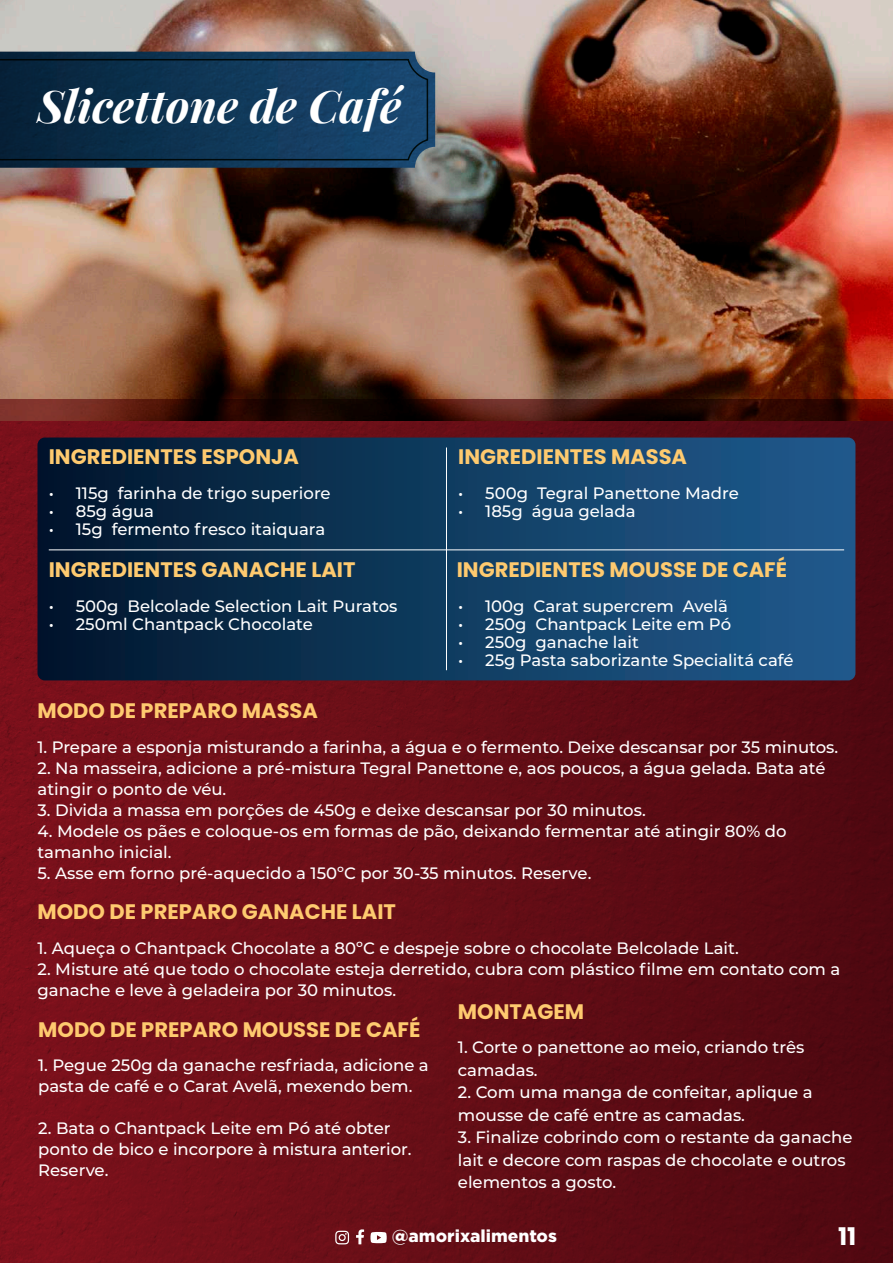
<style>
.page{position:relative;width:893px;height:1263px;background:#fff}
.page>*{position:absolute;margin:0;border:0;box-sizing:border-box;transform-origin:0 0}
.t1{font:italic 700 45.15px "Playfair Display";color:#fff}
.t2{font:700 24.3px "Poppins";color:#fff}
.t3{font:700 21px "Poppins";color:#feca6f}
.t4{font:500 16.5px/21px "Montserrat";color:#fff}
.t5{font:900 16.5px "Gotham S Sm";color:#fff}
</style>
<div class="page">
<img style="left:0;top:0;width:893px;height:400px">
<img style="left:0;top:52px;width:435px;height:116px">
<svg style="left:0;top:400px;width:893px;height:21px"></svg>
<div style="left:0;top:421px;width:893px;height:842px;background:linear-gradient(to right,#7d121c,#4e0910)"></div>
<svg style="left:37px;top:437px;width:818px;height:243px"></svg>
<hr style="left:446px;top:447px;width:1px;height:223px;background:#fff">
<hr style="left:49px;top:549px;width:795px;height:1px;background:#fff">
<svg style="left:356px;top:1229px;width:8px;height:15px"></svg>
<svg style="left:370px;top:1232px;width:17px;height:11px"></svg>
<svg style="left:335px;top:1231px;width:14px;height:13px"></svg>
<h1 class="t1" style="left:37px;top:70px;width:365px">Slicettone de Café</h1>
<p class="t3" style="left:49px;top:444px;width:252px">INGREDIENTES ESPONJA</p>
<p class="t4" style="left:49px;top:482px;width:283px">• 115g farinha de trigo superiore</p>
<p class="t4" style="left:49px;top:500px;width:107px">• 85g água</p>
<p class="t4" style="left:49px;top:518px;width:278px">• 15g fermento fresco itaiquara</p>
<p class="t3" style="left:49px;top:557px;width:308px">INGREDIENTES GANACHE LAIT</p>
<p class="t4" style="left:49px;top:595px;width:350px">• 500g Belcolade Selection Lait Puratos</p>
<p class="t4" style="left:49px;top:613px;width:266px">• 250ml Chantpack Chocolate</p>
<p class="t3" style="left:458px;top:445px;width:230px">INGREDIENTES MASSA</p>
<p class="t4" style="left:458px;top:482px;width:282px">• 500g Tegral Panettone Madre</p>
<p class="t4" style="left:458px;top:500px;width:179px">• 185g água gelada</p>
<p class="t3" style="left:457px;top:557px;width:332px">INGREDIENTES MOUSSE DE CAFÉ</p>
<p class="t4" style="left:458px;top:595px;width:271px">• 100g Carat supercrem Avelã</p>
<p class="t4" style="left:458px;top:613px;width:274px">• 250g Chantpack Leite em Pó</p>
<p class="t4" style="left:458px;top:631px;width:182px">• 250g ganache lait</p>
<p class="t4" style="left:458px;top:649px;width:337px">• 25g Pasta saborizante Specialitá café</p>
<p class="t3" style="left:37px;top:698px;width:282px">MODO DE PREPARO MASSA</p>
<p class="t4" style="left:37px;top:735px;width:802px">1. Prepare a esponja misturando a farinha, a água e o fermento. Deixe descansar por 35 minutos.</p>
<p class="t4" style="left:37px;top:756px;width:789px">2. Na masseira, adicione a pré-mistura Tegral Panettone e, aos poucos, a água gelada. Bata até atingir o ponto de véu.</p>
<p class="t4" style="left:37px;top:798px;width:610px">3. Divida a massa em porções de 450g e deixe descansar por 30 minutos.</p>
<p class="t4" style="left:37px;top:819px;width:751px">4. Modele os pães e coloque-os em formas de pão, deixando fermentar até atingir 80% do tamanho inicial.</p>
<p class="t4" style="left:37px;top:861px;width:555px">5. Asse em forno pré-aquecido a 150ºC por 30-35 minutos. Reserve.</p>
<p class="t3" style="left:37px;top:900px;width:360px">MODO DE PREPARO GANACHE LAIT</p>
<p class="t4" style="left:37px;top:937px;width:703px">1. Aqueça o Chantpack Chocolate a 80ºC e despeje sobre o chocolate Belcolade Lait.</p>
<p class="t4" style="left:37px;top:958px;width:804px">2. Misture até que todo o chocolate esteja derretido, cubra com plástico filme em contato com a ganache e leve à geladeira por 30 minutos.</p>
<p class="t3" style="left:38px;top:1017px;width:384px">MODO DE PREPARO MOUSSE DE CAFÉ</p>
<p class="t4" style="left:38px;top:1054px;width:392px">1. Pegue 250g da ganache resfriada, adicione a pasta de café e o Carat Avelã, mexendo bem.</p>
<p class="t4" style="left:38px;top:1117px;width:375px">2. Bata o Chantpack Leite em Pó até obter ponto de bico e incorpore à mistura anterior.<br>Reserve.</p>
<p class="t3" style="left:458px;top:999px;width:128px">MONTAGEM</p>
<p class="t4" style="left:458px;top:1035px;width:348px;line-height:22.5px">1. Corte o panettone ao meio, criando três camadas.</p>
<p class="t4" style="left:458px;top:1080px;width:356px;line-height:22.5px">2. Com uma manga de confeitar, aplique a mousse de café entre as camadas.</p>
<p class="t4" style="left:458px;top:1125px;width:396px;line-height:22.5px">3. Finalize cobrindo com o restante da ganache lait e decore com raspas de chocolate e outros elementos a gosto.</p>
<p class="t5" style="left:392px;top:1224px;width:167px">@amorixalimentos</p>
<h2 class="t2" style="left:838px;top:1222px;width:20px">11</h2>
</div>
